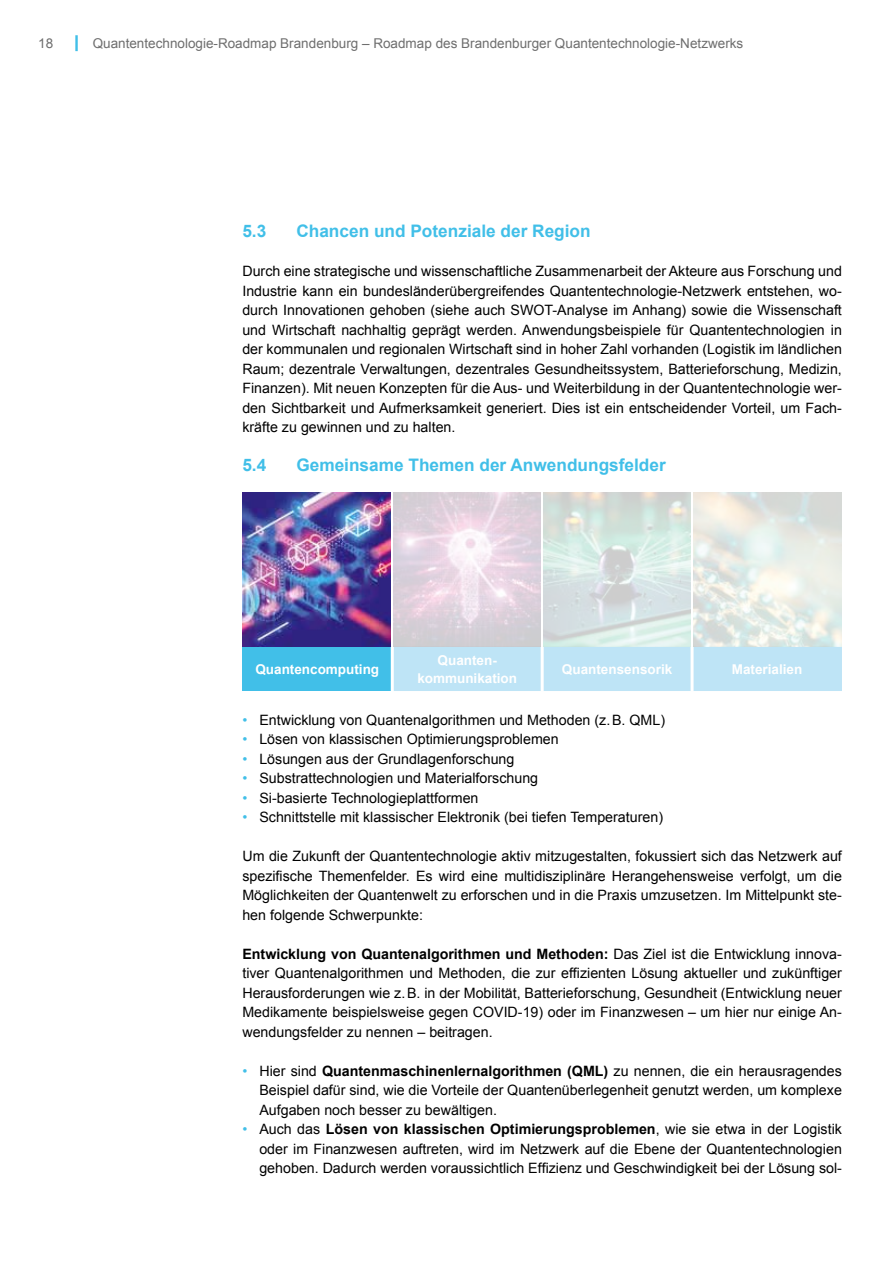
<style>
.page{position:relative;width:893px;height:1263px;background:#fff}
.page>*{position:absolute;margin:0;border:0;box-sizing:border-box;transform-origin:0 0}
.t1{font:700 17.25px "Arial";color:#41bfe8}
.t2{font:14.25px/19.5px "Arial";color:#000;text-align:justify}
.t3{font:13.5px "Arial";color:#6e6e6e}
.t4{font:700 13.5px/17.2px "Arial";color:#fff;text-align:center}
.s1{color:#41bfe8}
.s2{font-weight:700}
</style>
<div class="page">
<hr style="left:75px;top:35px;width:3px;height:16px;background:#41bfe8">
<div style="left:242px;top:647px;width:150px;height:44px;background:#41bfe8"></div>
<div style="left:394px;top:647px;width:448px;height:44px;background:#bee4f6"></div>
<hr style="left:391px;top:647px;width:3px;height:44px;background:#fff">
<hr style="left:541px;top:647px;width:3px;height:44px;background:#fff">
<hr style="left:691px;top:647px;width:3px;height:44px;background:#fff">
<img style="left:242px;top:493px;width:149px;height:154px">
<img style="left:394px;top:493px;width:147px;height:154px">
<img style="left:544px;top:493px;width:147px;height:154px">
<img style="left:694px;top:493px;width:148px;height:154px">
<p class="t3" style="left:38px;top:35px;width:17px">18</p>
<p class="t3" style="left:93px;top:35px;width:652px">Quantentechnologie-Roadmap Brandenburg – Roadmap des Brandenburger Quantentechnologie-Netzwerks</p>
<p class="t1" style="left:242px;top:220px;width:25px">5.3</p>
<p class="t1" style="left:296px;top:220px;width:296px">Chancen und Potenziale der Region</p>
<p class="t2" style="left:242px;top:262px;width:601px">Durch eine strategische und wissenschaftliche Zusammenarbeit der Akteure aus Forschung und Industrie kann ein bundesländerübergreifendes Quantentechnologie-Netzwerk entstehen, wo&shy;durch Innovationen gehoben (siehe auch SWOT-Analyse im Anhang) sowie die Wissenschaft und Wirtschaft nachhaltig geprägt werden. Anwendungsbeispiele für Quantentechnologien in der kommunalen und regionalen Wirtschaft sind in hoher Zahl vorhanden (Logistik im ländlichen Raum; dezentrale Verwaltungen, dezentrales Gesundheitssystem, Batterieforschung, Medizin, Finanzen). Mit neuen Konzepten für die Aus- und Weiterbildung in der Quantentechnologie wer&shy;den Sichtbarkeit und Aufmerksamkeit generiert. Dies ist ein entscheidender Vorteil, um Fach&shy;kräfte zu gewinnen und zu halten.</p>
<p class="t1" style="left:242px;top:454px;width:25px">5.4</p>
<p class="t1" style="left:296px;top:454px;width:371px">Gemeinsame Themen der Anwendungsfelder</p>
<p class="t4" style="left:255px;top:661px;width:125px">Quantencomputing</p>
<p class="t4" style="left:417px;top:652px;width:101px">Quanten&shy;kommunikation</p>
<p class="t4" style="left:562px;top:661px;width:112px">Quantensensorik</p>
<p class="t4" style="left:732px;top:661px;width:72px">Materialien</p>
<p class="t2" style="left:242px;top:710px;width:424px"><span class="s1">•</span> Entwicklung von Quantenalgorithmen und Methoden (z.B. QML)</p>
<p class="t2" style="left:242px;top:730px;width:318px"><span class="s1">•</span> Lösen von klassischen Optimierungsproblemen</p>
<p class="t2" style="left:242px;top:749px;width:274px"><span class="s1">•</span> Lösungen aus der Grundlagenforschung</p>
<p class="t2" style="left:242px;top:769px;width:297px"><span class="s1">•</span> Substrattechnologien und Materialforschung</p>
<p class="t2" style="left:242px;top:788px;width:238px"><span class="s1">•</span> Si-basierte Technologieplattformen</p>
<p class="t2" style="left:242px;top:808px;width:422px"><span class="s1">•</span> Schnittstelle mit klassischer Elektronik (bei tiefen Temperaturen)</p>
<p class="t2" style="left:242px;top:847px;width:601px">Um die Zukunft der Quantentechnologie aktiv mitzugestalten, fokussiert sich das Netzwerk auf spezifische Themenfelder. Es wird eine multidisziplinäre Herangehensweise verfolgt, um die Möglichkeiten der Quantenwelt zu erforschen und in die Praxis umzusetzen. Im Mittelpunkt ste&shy;hen folgende Schwerpunkte:</p>
<p class="t2" style="left:242px;top:944px;width:601px"><span class="s2">Entwicklung von Quantenalgorithmen und Methoden:</span> Das Ziel ist die Entwicklung innova&shy;tiver Quantenalgorithmen und Methoden, die zur effizienten Lösung aktueller und zukünftiger Herausforderungen wie z.B. in der Mobilität, Batterieforschung, Gesundheit (Entwicklung neuer Medikamente beispielsweise gegen COVID-19) oder im Finanzwesen – um hier nur einige An&shy;wendungsfelder zu nennen – beitragen.</p>
<p class="t2" style="left:259px;top:1061px;width:584px;text-indent:-17px"><span class="s1">•</span> Hier sind <span class="s2">Quantenmaschinenlernalgorithmen (QML)</span> zu nennen, die ein herausragendes Beispiel dafür sind, wie die Vorteile der Quantenüberlegenheit genutzt werden, um komplexe Aufgaben noch besser zu bewältigen.</p>
<p class="t2" style="left:259px;top:1120px;width:584px;text-indent:-17px"><span class="s1">•</span> Auch das <span class="s2">Lösen von klassischen Optimierungsproblemen</span>, wie sie etwa in der Logistik oder im Finanzwesen auftreten, wird im Netzwerk auf die Ebene der Quantentechnologien gehoben. Dadurch werden voraussichtlich Effizienz und Geschwindigkeit bei der Lösung sol-</p>
</div>
